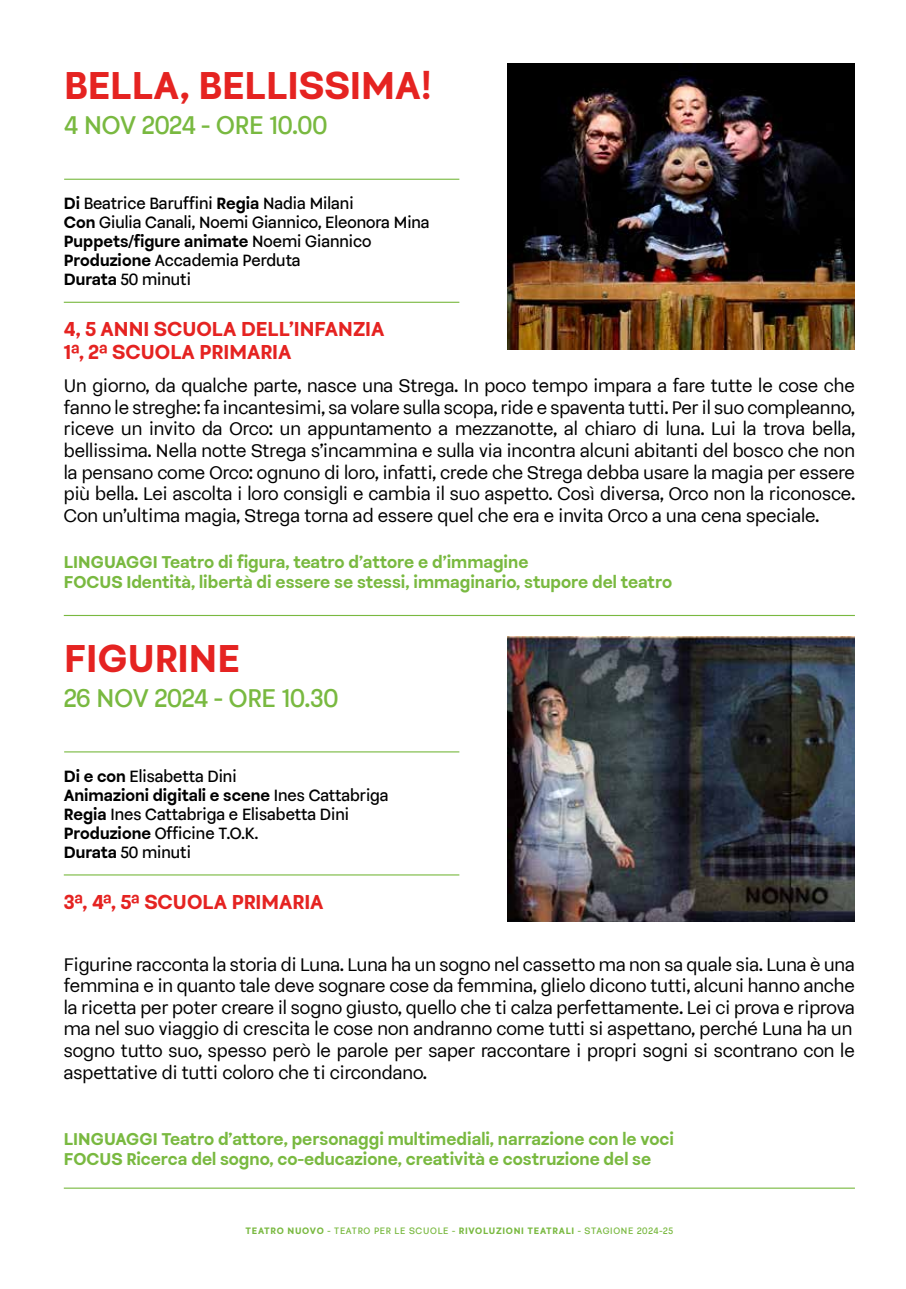
<style>
.page{position:relative;width:906px;height:1289px;background:#fff}
.page>*{position:absolute;margin:0;border:0;box-sizing:border-box;transform-origin:0 0}
.t1{font:700 37.5px "Sinteca";color:#e52321}
.t2{font:500 24.75px "Sinteca";color:#79b940}
.t3{font:700 19.5px/23.4px "Sinteca";color:#e52321}
.t4{font:18px/21.6px "Sinteca";color:#000;text-align:justify}
.t5{font:700 16.5px/19.8px "Sinteca";color:#79b940}
.t6{font:500 15.75px/18.9px "Sinteca";color:#000}
.t7{font:500 9px "Sinteca";letter-spacing:.08em;color:#79b940}
.s1{font-weight:700}
</style>
<div class="page">
<hr style="left:64px;top:179px;width:395px;height:1px;background:#79b940">
<hr style="left:64px;top:751px;width:395px;height:1px;background:#79b940">
<hr style="left:64px;top:615px;width:791px;height:1px;background:#79b940">
<hr style="left:64px;top:1187px;width:791px;height:1px;background:#79b940">
<hr style="left:64px;top:302px;width:395px;height:1px;background:#79b940">
<hr style="left:64px;top:874px;width:395px;height:1px;background:#79b940">
<img style="left:508px;top:64px;width:347px;height:285px">
<img style="left:508px;top:636px;width:347px;height:285px">
<h1 class="t1" style="left:64px;top:64px;width:369px">BELLA, BELLISSIMA!</h1>
<h2 class="t2" style="left:64px;top:111px;width:265px">4 NOV 2024 - ORE 10.00</h2>
<p class="t6" style="left:64px;top:195px;width:367px"><span class="s1">Di</span> Beatrice Baruffini <span class="s1">Regia</span> Nadia Milani<br><span class="s1">Con</span> Giulia Canali, Noemi Giannico, Eleonora Mina <span class="s1">Puppets/figure animate</span> Noemi Giannico <span class="s1">Produzione</span> Accademia Perduta<br><span class="s1">Durata</span> 50 minuti</p>
<p class="t3" style="left:64px;top:318px;width:322px">4, 5 ANNI SCUOLA DELL’INFANZIA<br>1ª, 2ª SCUOLA PRIMARIA</p>
<p class="t4" style="left:64px;top:376px;width:792px">Un giorno, da qualche parte, nasce una Strega. In poco tempo impara a fare tutte le cose che fanno le streghe: fa incantesimi, sa volare sulla scopa, ride e spaventa tutti. Per il suo compleanno, riceve un invito da Orco: un appuntamento a mezzanotte, al chiaro di luna. Lui la trova bella, bellissima. Nella notte Strega s’incammina e sulla via incontra alcuni abitanti del bosco che non la pensano come Orco: ognuno di loro, infatti, crede che Strega debba usare la magia per essere più bella. Lei ascolta i loro consigli e cambia il suo aspetto. Così diversa, Orco non la riconosce.<br>Con un’ultima magia, Strega torna ad essere quel che era e invita Orco a una cena speciale.</p>
<p class="t5" style="left:64px;top:553px;width:610px">LINGUAGGI Teatro di figura, teatro d’attore e d’immagine<br>FOCUS Identità, libertà di essere se stessi, immaginario, stupore del teatro</p>
<h1 class="t1" style="left:64px;top:636px;width:177px">FIGURINE</h1>
<h2 class="t2" style="left:64px;top:683px;width:276px">26 NOV 2024 - ORE 10.30</h2>
<p class="t6" style="left:64px;top:768px;width:326px"><span class="s1">Di e con</span> Elisabetta Dini<br><span class="s1">Animazioni digitali e scene</span> Ines Cattabriga<br><span class="s1">Regia</span> Ines Cattabriga e Elisabetta Dini<br><span class="s1">Produzione</span> Officine T.O.K.<br><span class="s1">Durata</span> 50 minuti</p>
<p class="t3" style="left:64px;top:891px;width:261px">3ª, 4ª, 5ª SCUOLA PRIMARIA</p>
<p class="t4" style="left:64px;top:954px;width:792px;text-align:left">Figurine racconta la storia di Luna. Luna ha un sogno nel cassetto ma non sa quale sia. Luna è una femmina e in quanto tale deve sognare cose da femmina, glielo dicono tutti, alcuni hanno anche la ricetta per poter creare il sogno giusto, quello che ti calza perfettamente. Lei ci prova e riprova ma nel suo viaggio di crescita le cose non andranno come tutti si aspettano, perché Luna ha un sogno tutto suo, spesso però le parole per saper raccontare i propri sogni si scontrano con le aspettative di tutti coloro che ti circondano.</p>
<p class="t5" style="left:64px;top:1130px;width:612px">LINGUAGGI Teatro d’attore, personaggi multimediali, narrazione con le voci<br>FOCUS Ricerca del sogno, co-educazione, creatività e costruzione del se</p>
<p class="t7" style="left:246px;top:1225px;width:429px"><span class="s1">TEATRO NUOVO</span> - TEATRO PER LE SCUOLE - <span class="s1">RIVOLUZIONI TEATRALI</span> - STAGIONE 2024-25</p>
</div>
